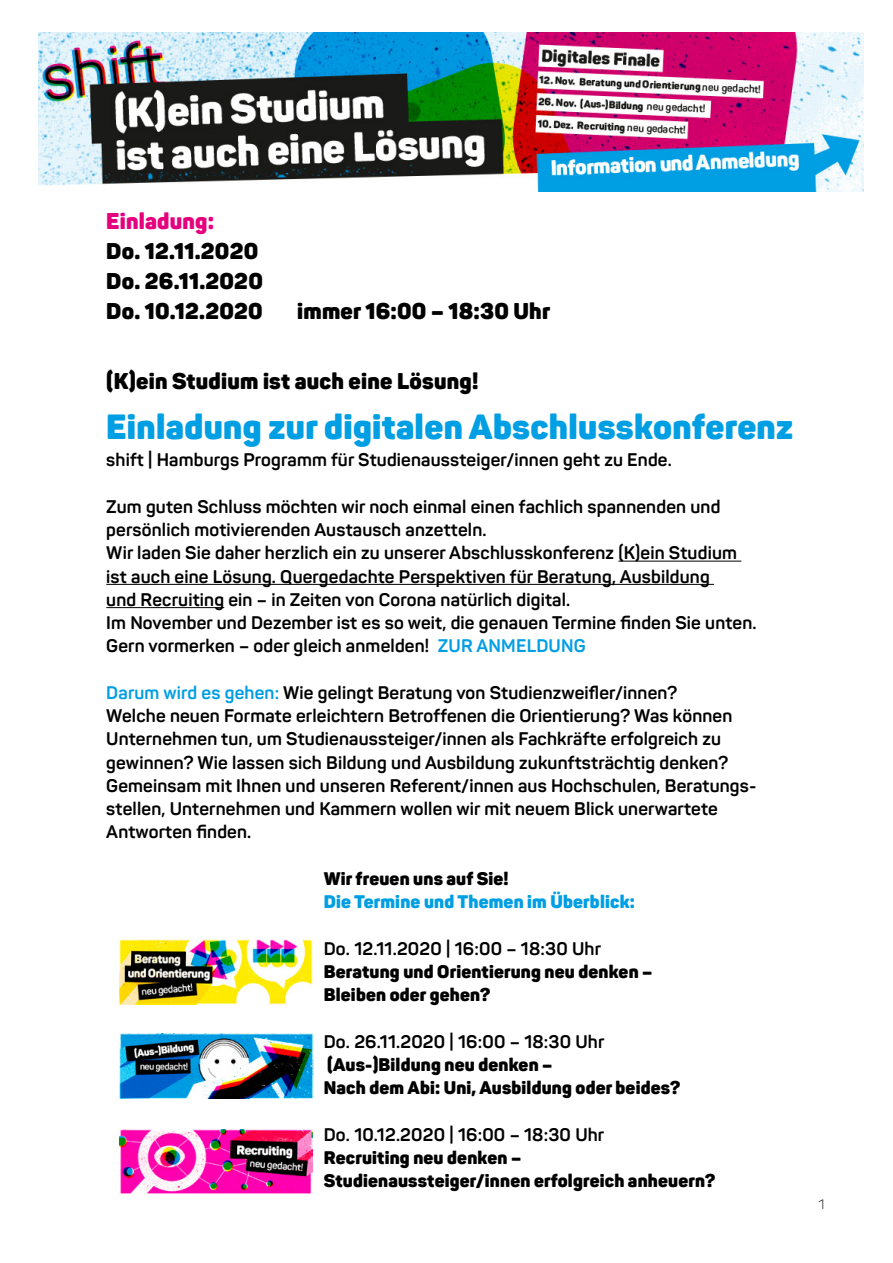
<style>
.page{position:relative;width:893px;height:1263px;background:#fff}
.page>*{position:absolute;margin:0;border:0;box-sizing:border-box;transform-origin:0 0}
.t1{font:900 34.5px "Panton";letter-spacing:.01em;color:#009ee3}
.t2{font:900 22.5px/30px "Panton";letter-spacing:.01em;color:#000}
.t3{font:900 22.5px "Panton";letter-spacing:.01em;color:#e5007d}
.t4{font:700 18px/23.2px "Panton";letter-spacing:.01em;color:#000}
.t5{font:900 18px/23.2px "Panton";letter-spacing:.01em;color:#000}
.t6{font:900 18px "Panton";letter-spacing:.01em;color:#009ee3}
.t7{font:300 13.5px "Panton";color:#000}
.s1{color:#009ee3}
</style>
<div class="page">
<hr style="left:618px;top:561px;width:123px;height:1px;background:#000">
<hr style="left:106px;top:584px;width:608px;height:1px;background:#000">
<hr style="left:106px;top:607px;width:118px;height:1px;background:#000">
<img style="left:119px;top:940px;width:194px;height:64px">
<img style="left:119px;top:1129px;width:193px;height:65px">
<img style="left:119px;top:1033px;width:194px;height:65px">
<img style="left:38px;top:33px;width:825px;height:159px">
<p class="t3" style="left:106px;top:207px;width:109px">Einladung:</p>
<p class="t2" style="left:106px;top:236px;width:158px">Do. 12.11.2020<br>Do. 26.11.2020<br>Do. 10.12.2020</p>
<p class="t2" style="left:297px;top:296px;width:254px">immer 16:00 – 18:30 Uhr</p>
<p class="t2" style="left:106px;top:366px;width:374px">(K)ein Studium ist auch eine Lösung!</p>
<h1 class="t1" style="left:106px;top:405px;width:688px">Einladung zur digitalen Abschlusskonferenz</h1>
<p class="t4" style="left:106px;top:448px;width:567px">shift | Hamburgs Programm für Studienaussteiger/innen geht zu Ende.</p>
<p class="t4" style="left:106px;top:495px;width:652px">Zum guten Schluss möchten wir noch einmal einen fachlich spannenden und persönlich motivierenden Austausch anzetteln.<br>Wir laden Sie daher herzlich ein zu unserer Abschlusskonferenz (K)ein Studium ist auch eine Lösung. Quergedachte Perspektiven für Beratung, Ausbildung<br>und Recruiting ein – in Zeiten von Corona natürlich digital.<br>Im November und Dezember ist es so weit, die genauen Termine finden Sie unten.<br>Gern vormerken – oder gleich anmelden! <span class="s1">ZUR ANMELDUNG</span></p>
<p class="t4" style="left:106px;top:681px;width:652px"><span class="s1">Darum wird es gehen:</span> Wie gelingt Beratung von Studienzweifler/innen?<br>Welche neuen Formate erleichtern Betroffenen die Orientierung? Was können Unternehmen tun, um Studienaussteiger/innen als Fachkräfte erfolgreich zu gewinnen? Wie lassen sich Bildung und Ausbildung zukunftsträchtig denken?<br>Gemeinsam mit Ihnen und unseren Referent/innen aus Hochschulen, Beratungs&shy;stellen, Unternehmen und Kammern wollen wir mit neuem Blick unerwartete Antworten finden.</p>
<p class="t5" style="left:324px;top:867px;width:186px">Wir freuen uns auf Sie!</p>
<p class="t6" style="left:324px;top:890px;width:313px">Die Termine und Themen im Überblick:</p>
<p class="t4" style="left:324px;top:936px;width:279px">Do. 12.11.2020 | 16:00 – 18:30 Uhr</p>
<p class="t5" style="left:324px;top:960px;width:330px">Beratung und Orientierung neu denken –<br>Bleiben oder gehen?</p>
<p class="t4" style="left:324px;top:1029px;width:282px">Do. 26.11.2020 | 16:00 – 18:30 Uhr</p>
<p class="t5" style="left:324px;top:1053px;width:358px">(Aus-)Bildung neu denken –<br>Nach dem Abi: Uni, Ausbildung oder beides?</p>
<p class="t4" style="left:324px;top:1122px;width:282px">Do. 10.12.2020 | 16:00 – 18:30 Uhr</p>
<p class="t5" style="left:324px;top:1146px;width:393px">Recruiting neu denken –<br>Studienaussteiger/innen erfolgreich anheuern?</p>
<p class="t7" style="left:819px;top:1196px;width:8px">1</p>
</div>
